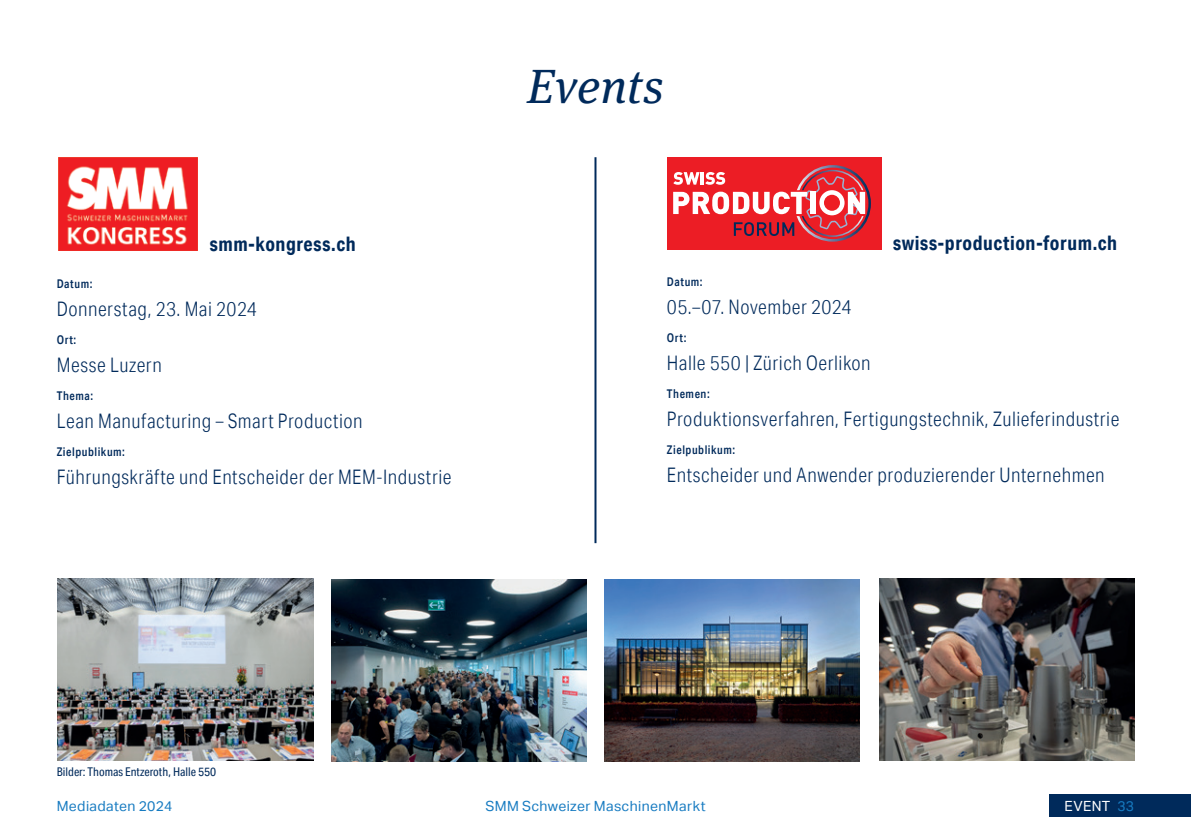
<style>
.page{position:relative;width:1191px;height:840px;background:#fff}
.page>*{position:absolute;margin:0;border:0;box-sizing:border-box;transform-origin:0 0}
.t1{font:italic 48px "Meta Serif OT";letter-spacing:.015em;color:#002a5b}
.t2{font:300 20px "Aktiv Grotesk Cd";letter-spacing:.025em;color:#002a5b}
.t3{font:700 20px "Aktiv Grotesk Cd";letter-spacing:.03em;color:#002a5b}
.t4{font:14px "Aktiv Grotesk";letter-spacing:.025em;color:#177bc1}
.t5{font:14px "Aktiv Grotesk";letter-spacing:.03em;color:#fff}
.t6{font:500 12px "Aktiv Grotesk Cd";letter-spacing:.045em;color:#002a5b}
.t7{font:12px "Aktiv Grotesk Cd";color:#002a5b}
.s1{color:#177bc1}
</style>
<div class="page">
<div style="left:1049px;top:794px;width:142px;height:22px;background:#002a5b"></div>
<img style="left:604px;top:579px;width:255px;height:181px">
<img style="left:331px;top:579px;width:255px;height:181px">
<img style="left:58px;top:578px;width:255px;height:182px">
<img style="left:879px;top:578px;width:255px;height:182px">
<hr style="left:594px;top:157px;width:2px;height:386px;background:#002a5b">
<img style="left:59px;top:157px;width:138px;height:93px">
<div style="left:667px;top:157px;width:214px;height:93px;background:#ec1d25"></div>
<div style="left:794px;top:165px;width:77px;height:76px;border:3px solid #fff;border-radius:50%"></div>
<svg style="left:673px;top:172px;width:194px;height:70px"></svg>
<p class="t3" style="left:210px;top:232px;width:147px">smm-kongress.ch</p>
<p class="t6" style="left:57px;top:276px;width:37px">Datum:</p>
<p class="t2" style="left:57px;top:297px;width:201px">Donnerstag, 23. Mai 2024</p>
<p class="t6" style="left:57px;top:332px;width:21px">Ort:</p>
<p class="t2" style="left:57px;top:353px;width:107px">Messe Luzern</p>
<p class="t6" style="left:57px;top:388px;width:38px">Thema:</p>
<p class="t2" style="left:57px;top:409px;width:307px">Lean Manufacturing – Smart Production</p>
<p class="t6" style="left:57px;top:444px;width:70px">Zielpublikum:</p>
<p class="t2" style="left:57px;top:465px;width:396px">Führungskräfte und Entscheider der MEM-Industrie</p>
<h1 class="t1" style="left:527px;top:57px;width:138px">Events</h1>
<p class="t3" style="left:893px;top:230px;width:226px">swiss-production-forum.ch</p>
<p class="t6" style="left:667px;top:274px;width:37px">Datum:</p>
<p class="t2" style="left:667px;top:295px;width:186px">05.–07. November 2024</p>
<p class="t6" style="left:667px;top:330px;width:21px">Ort:</p>
<p class="t2" style="left:667px;top:351px;width:205px">Halle 550 | Zürich Oerlikon</p>
<p class="t6" style="left:667px;top:386px;width:44px">Themen:</p>
<p class="t2" style="left:667px;top:407px;width:454px">Produktionsverfahren, Fertigungstechnik, Zulieferindustrie</p>
<p class="t6" style="left:667px;top:442px;width:70px">Zielpublikum:</p>
<p class="t2" style="left:667px;top:463px;width:439px">Entscheider und Anwender produzierender Unternehmen</p>
<p class="t7" style="left:57px;top:764px;width:161px">Bilder: Thomas Entzeroth, Halle 550</p>
<p class="t4" style="left:57px;top:797px;width:117px">Mediadaten 2024</p>
<p class="t4" style="left:485px;top:797px;width:222px">SMM Schweizer MaschinenMarkt</p>
<p class="t5" style="left:1064px;top:797px;width:71px">EVENT <span class="s1">33</span></p>
</div>
